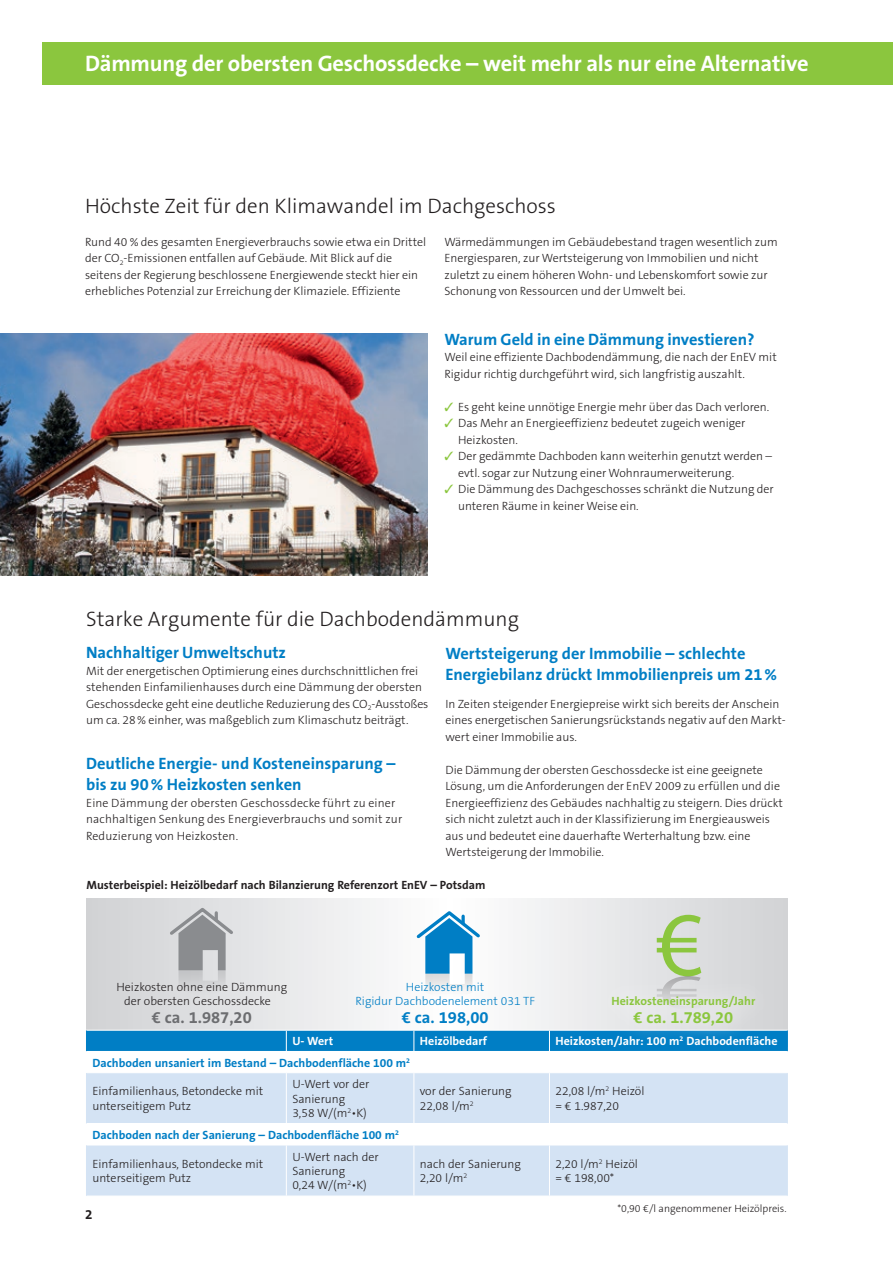
<style>
.page{position:relative;width:893px;height:1263px;background:#fff}
.page>*{position:absolute;margin:0;border:0;box-sizing:border-box;transform-origin:0 0}
.t1{font:700 22.5px "The Sans B7";letter-spacing:-.01em;color:#fff}
.t2{font:300 21px "The Sans B3";color:#231f20}
.t3{font:700 16.5px/21px "The Sans B7";color:#007ec5}
.t4{font:700 16.5px "The Sans B7";color:#6c6d70}
.t5{font:700 16.5px "The Sans B7";color:#8bc63e}
.t6{font:700 13.5px "The Sans B7";color:#231f20}
.t7{font:300 12px/16.5px "The Sans B3";color:#231f20}
.t8{font:700 12px "The Sans B7";color:#007ec5}
.t9{font:700 12px "The Sans B7";color:#231f20}
.t10{font:700 12px "The Sans B7";color:#fff}
.t11{font:300 12px/13.5px "The Sans B3";color:#007ec5;text-align:center}
.t12{font:700 12px "The Sans B7";color:#8bc63e}
.t13{font:300 10.5px "The Sans B3";color:#231f20}
.s1{color:#8bc63e}
</style>
<div class="page">
<div style="left:43px;top:43px;width:850px;height:42px;background:#8bc63e"></div>
<img style="left:0;top:334px;width:427px;height:242px">
<svg style="left:86px;top:899px;width:702px;height:131px"></svg>
<div style="left:87px;top:1073px;width:700px;height:123px;background:#d4e3f4"></div>
<div style="left:86px;top:1124px;width:701px;height:21px;background:#fff"></div>
<hr style="left:286px;top:1073px;width:1px;height:50px;background:#fff">
<hr style="left:414px;top:1073px;width:1px;height:50px;background:#fff">
<hr style="left:549px;top:1073px;width:1px;height:50px;background:#fff">
<hr style="left:86px;top:1123px;width:200px;height:1px;background:#fff">
<hr style="left:286px;top:1123px;width:128px;height:1px;background:#fff">
<hr style="left:414px;top:1123px;width:135px;height:1px;background:#fff">
<hr style="left:549px;top:1123px;width:239px;height:1px;background:#fff">
<hr style="left:86px;top:1145px;width:200px;height:1px;background:#fff">
<hr style="left:286px;top:1145px;width:128px;height:1px;background:#fff">
<hr style="left:286px;top:1145px;width:1px;height:51px;background:#fff">
<hr style="left:414px;top:1145px;width:135px;height:1px;background:#fff">
<hr style="left:414px;top:1145px;width:1px;height:51px;background:#fff">
<hr style="left:549px;top:1145px;width:239px;height:1px;background:#fff">
<hr style="left:549px;top:1145px;width:1px;height:51px;background:#fff">
<svg style="left:86px;top:1030px;width:702px;height:22px;background:#1689ca"></svg>
<hr style="left:787px;top:1073px;width:1px;height:50px;background:#d4e3f4">
<hr style="left:787px;top:1145px;width:1px;height:51px;background:#d4e3f4">
<hr style="left:86px;top:1145px;width:1px;height:51px;background:#d4e3f4">
<hr style="left:86px;top:1073px;width:1px;height:50px;background:#d4e3f4">
<svg style="left:416px;top:911px;width:64px;height:91px"></svg>
<svg style="left:169px;top:907px;width:64px;height:92px;background:#bdbec0"></svg>
<svg style="left:657px;top:915px;width:44px;height:63px;background:#bed5a3"></svg>
<svg style="left:593px;top:978px;width:180px;height:65px;background:#b7cedd"></svg>
<h1 class="t1" style="left:85px;top:52px;width:725px">Dämmung der obersten Geschossdecke – weit mehr als nur eine Alternative</h1>
<h2 class="t2" style="left:85px;top:195px;width:472px">Höchste Zeit für den Klimawandel im Dachgeschoss</h2>
<p class="t7" style="left:85px;top:234px;width:343px">Rund 40 % des gesamten Energieverbrauchs sowie etwa ein Drittel der CO<sub>2</sub>-Emissionen entfallen auf Gebäude. Mit Blick auf die seitens der Regierung beschlossene Energiewende steckt hier ein erhebliches Potenzial zur Erreichung der Klimaziele. Effiziente</p>
<h3 class="t3" style="left:444px;top:329px;width:312px">Warum Geld in eine Dämmung investieren?</h3>
<p class="t7" style="left:444px;top:349px;width:334px">Weil eine effiziente Dachbodendämmung, die nach der EnEV mit<br>Rigidur richtig durchgeführt wird, sich langfristig auszahlt.</p>
<p class="t7" style="left:444px;top:399px;width:326px"><span class="s1">✓</span> Es geht keine unnötige Energie mehr über das Dach verloren.</p>
<p class="t7" style="left:458px;top:415px;width:289px;text-indent:-14px"><span class="s1">✓</span> Das Mehr an Energieeffizienz bedeutet zugeich weniger<br>Heizkosten.</p>
<p class="t7" style="left:458px;top:448px;width:315px;text-indent:-14px"><span class="s1">✓</span> Der gedämmte Dachboden kann weiterhin genutzt werden – evtl. sogar zur Nutzung einer Wohnraumerweiterung.</p>
<p class="t7" style="left:458px;top:481px;width:317px;text-indent:-14px"><span class="s1">✓</span> Die Dämmung des Dachgeschosses schränkt die Nutzung der unteren Räume in keiner Weise ein.</p>
<p class="t7" style="left:444px;top:234px;width:335px">Wärmedämmungen im Gebäudebestand tragen wesentlich zum Energiesparen, zur Wertsteigerung von Immobilien und nicht zuletzt zu einem höheren Wohn- und Lebenskomfort sowie zur Schonung von Ressourcen und der Umwelt bei.</p>
<h2 class="t2" style="left:86px;top:607px;width:434px">Starke Argumente für die Dachbodendämmung</h2>
<h3 class="t3" style="left:86px;top:643px;width:201px">Nachhaltiger Umweltschutz</h3>
<p class="t7" style="left:86px;top:663px;width:344px">Mit der energetischen Optimierung eines durchschnittlichen frei stehenden Einfamilienhauses durch eine Dämmung der obersten Geschossdecke geht eine deutliche Reduzierung des CO<sub>2</sub>-Ausstoßes um ca. 28% einher, was maßgeblich zum Klimaschutz beiträgt.</p>
<h3 class="t3" style="left:445px;top:643px;width:333px">Wertsteigerung der Immobilie – schlechte<br>Energiebilanz drückt Immobilienpreis um 21%</h3>
<p class="t7" style="left:445px;top:696px;width:342px">In Zeiten steigender Energiepreise wirkt sich bereits der Anschein eines energetischen Sanierungsrückstands negativ auf den Markt&shy;wert einer Immobilie aus.</p>
<p class="t7" style="left:445px;top:762px;width:339px">Die Dämmung der obersten Geschossdecke ist eine geeignete Lösung, um die Anforderungen der EnEV 2009 zu erfüllen und die Energieeffizienz des Gebäudes nachhaltig zu steigern. Dies drückt sich nicht zuletzt auch in der Klassifizierung im Energieausweis aus und bedeutet eine dauerhafte Werterhaltung bzw. eine Wertsteigerung der Immobilie.</p>
<h3 class="t3" style="left:86px;top:754px;width:311px">Deutliche Energie- und Kosteneinsparung – bis zu 90% Heizkosten senken</h3>
<p class="t7" style="left:86px;top:795px;width:318px">Eine Dämmung der obersten Geschossdecke führt zu einer nachhaltigen Senkung des Energieverbrauchs und somit zur<br>Reduzierung von Heizkosten.</p>
<p class="t9" style="left:86px;top:878px;width:401px">Musterbeispiel: Heizölbedarf nach Bilanzierung Referenzort EnEV – Potsdam</p>
<p class="t7" style="left:124px;top:981px;width:165px;line-height:13.5px;text-indent:-8px">Heizkosten ohne eine Dämmung der obersten Geschossdecke</p>
<h3 class="t4" style="left:152px;top:1008px;width:101px">€ ca. 1.987,20</h3>
<p class="t11" style="left:355px;top:981px;width:181px">Heizkosten mit<br>Rigidur Dachbodenelement 031 TF</p>
<h3 class="t3" style="left:402px;top:1007px;width:88px">€ ca. 198,00</h3>
<p class="t12" style="left:612px;top:994px;width:145px">Heizkosteneinsparung/Jahr</p>
<h3 class="t5" style="left:633px;top:1008px;width:101px">€ ca. 1.789,20</h3>
<p class="t10" style="left:292px;top:1034px;width:42px">U- Wert</p>
<p class="t10" style="left:420px;top:1034px;width:69px">Heizölbedarf</p>
<p class="t10" style="left:555px;top:1034px;width:224px">Heizkosten/Jahr: 100 m<sup>2</sup> Dachbodenfläche</p>
<p class="t8" style="left:92px;top:1056px;width:319px">Dachboden unsaniert im Bestand – Dachbodenfläche 100 m<sup>2</sup></p>
<p class="t7" style="left:92px;top:1084px;width:172px;line-height:14.4px">Einfamilienhaus, Betondecke mit unterseitigem Putz</p>
<p class="t7" style="left:292px;top:1077px;width:79px;line-height:14.4px">U-Wert vor der<br>Sanierung<br>3,58 W/(m<sup>2</sup>•K)</p>
<p class="t7" style="left:420px;top:1084px;width:93px;line-height:14.4px">vor der Sanierung<br>22,08 l/m<sup>2</sup></p>
<p class="t7" style="left:555px;top:1084px;width:91px;line-height:14.4px">22,08 l/m<sup>2</sup> Heizöl = € 1.987,20</p>
<p class="t8" style="left:92px;top:1128px;width:308px">Dachboden nach der Sanierung – Dachbodenfläche 100 m<sup>2</sup></p>
<p class="t7" style="left:92px;top:1157px;width:172px;line-height:14.4px">Einfamilienhaus, Betondecke mit unterseitigem Putz</p>
<p class="t7" style="left:292px;top:1150px;width:88px;line-height:14.4px">U-Wert nach der<br>Sanierung<br>0,24 W/(m<sup>2</sup>•K)</p>
<p class="t7" style="left:420px;top:1157px;width:103px;line-height:14.4px">nach der Sanierung<br>2,20 l/m<sup>2</sup></p>
<p class="t7" style="left:555px;top:1157px;width:84px;line-height:14.4px">2,20 l/m<sup>2</sup> Heizöl = € 198,00*</p>
<p class="t6" style="left:85px;top:1207px;width:9px">2</p>
<p class="t13" style="left:617px;top:1203px;width:171px">*0,90 €/l angenommener Heizölpreis.</p>
</div>
